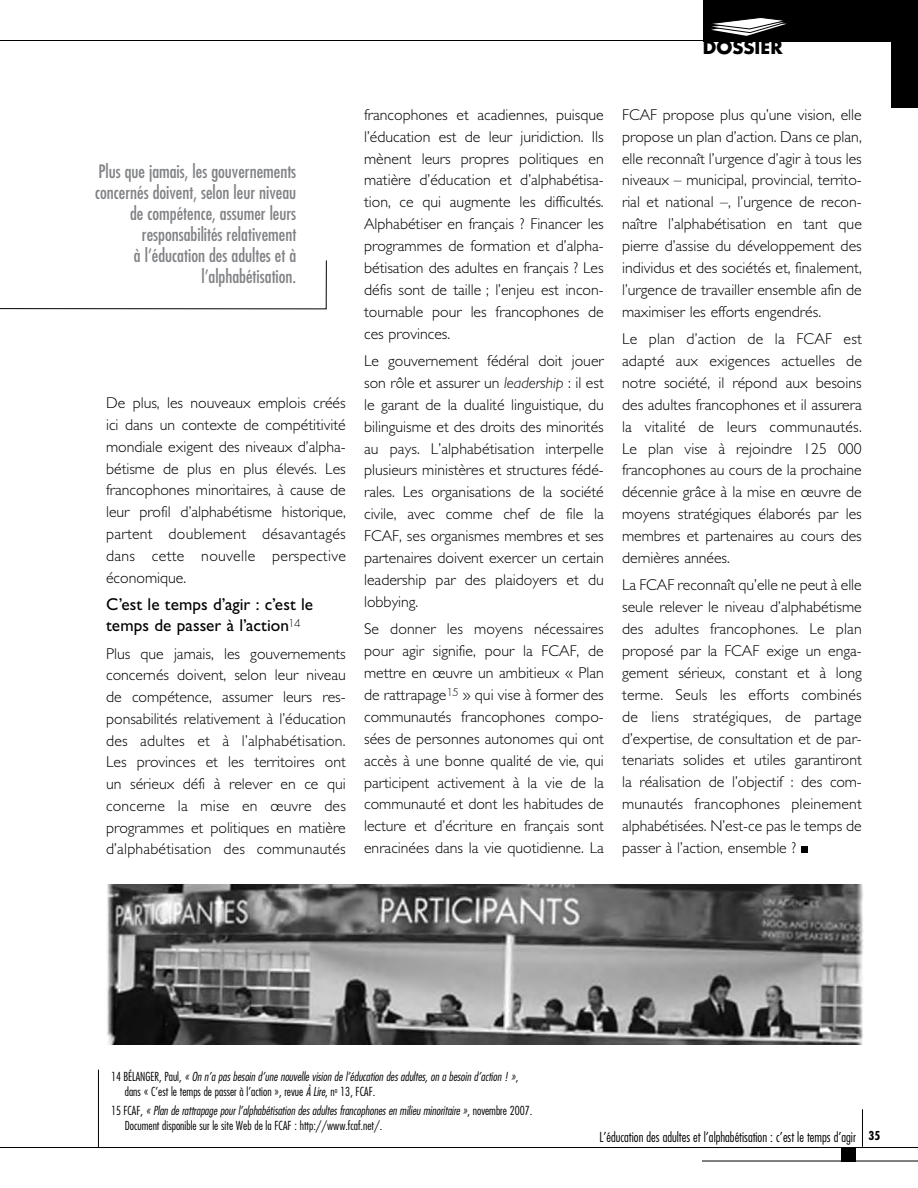
<style>
.page{position:relative;width:918px;height:1188px;background:#fff}
.page>*{position:absolute;margin:0;border:0;box-sizing:border-box;transform-origin:0 0}
.t1{font:condensed 18px/21px "Futura";color:#808285;text-align:right}
.t2{font:700 18px "Futura";color:#000}
.t3{font:17.25px/21.8px "Gill Sans";letter-spacing:.005em;color:#000}
.t4{font:300 15.75px/21.9px "Gill Sans";color:#000;text-align:justify}
.t5{font:300 condensed 13.5px "Futura";color:#000}
.t6{font:italic 300 condensed 12.15px/14.4px "Futura";color:#000}
.t7{font:300 condensed 12.15px "Futura";color:#000}
.s1{font-style:italic}
.s2{font-style:normal}
.s3{font-style:normal;font-size:12px}
</style>
<div class="page">
<hr style="left:0;top:1147px;width:918px;height:1px;background:#000">
<hr style="left:862px;top:1109px;width:1px;height:38px;background:#000">
<svg style="left:801px;top:847px;width:6px;height:6px"></svg>
<hr style="left:98px;top:1070px;width:1px;height:78px;background:#000">
<div style="left:891px;top:0;width:27px;height:108px;background:#000"></div>
<div style="left:704px;top:0;width:214px;height:41px;background:#000"></div>
<hr style="left:0;top:40px;width:918px;height:1px;background:#000">
<svg style="left:710px;top:17px;width:77px;height:19px"></svg>
<svg style="left:0;top:260px;width:327px;height:50px"></svg>
<img style="left:106px;top:885px;width:757px;height:160px">
<hr style="left:702px;top:1161px;width:216px;height:1px;background:#000">
<div style="left:842px;top:1148px;width:14px;height:14px;background:#000"></div>
<p class="t2" style="left:703px;top:34px;width:81px">DOSSIER</p>
<p class="t1" style="left:95px;top:161px;width:203px">Plus que jamais, les gouvernements concernés doivent, selon leur niveau de compétence, assumer leurs responsabilités relativement<br>à l’éducation des adultes et à l’alphabétisation.</p>
<p class="t4" style="left:106px;top:393px;width:241px">De plus, les nouveaux emplois créés ici dans un contexte de compétitivité mondiale exigent des niveaux d’alpha&shy;bétisme de plus en plus élevés. Les francophones minoritaires, à cause de leur profil d’alphabétisme historique, partent doublement désavantagés dans cette nouvelle perspective économique.</p>
<p class="t3" style="left:106px;top:593px;width:209px">C’est le temps d’agir : c’est le temps de passer à l’action<sup>14</sup></p>
<p class="t4" style="left:106px;top:643px;width:241px">Plus que jamais, les gouvernements concernés doivent, selon leur niveau de compétence, assumer leurs res&shy;ponsabilités relativement à l’éducation des adultes et à l’alphabétisation.<br>Les provinces et les territoires ont un sérieux défi à relever en ce qui concerne la mise en œuvre des programmes et politiques en matière d’alphabétisation des communautés</p>
<p class="t4" style="left:364px;top:104px;width:499px">francophones et acadiennes, puisque FCAF propose plus qu’une vision, elle</p>
<p class="t4" style="left:364px;top:126px;width:241px">l’éducation est de leur juridiction. Ils mènent leurs propres politiques en matière d’éducation et d’alphabétisa&shy;tion, ce qui augmente les difficultés.<br>Alphabétiser en français ? Financer les programmes de formation et d’alpha&shy;bétisation des adultes en français ? Les défis sont de taille ; l’enjeu est incon&shy;tournable pour les francophones de ces provinces.</p>
<p class="t4" style="left:364px;top:350px;width:241px">Le gouvernement fédéral doit jouer son rôle et assurer un <span class="s1">leadership</span> : il est le garant de la dualité linguistique, du bilinguisme et des droits des minorités au pays. L’alphabétisation interpelle plusieurs ministères et structures fédé&shy;rales. Les organisations de la société civile, avec comme chef de file la FCAF, ses organismes membres et ses partenaires doivent exercer un certain leadership par des plaidoyers et du lobbying.</p>
<p class="t4" style="left:364px;top:618px;width:241px">Se donner les moyens nécessaires pour agir signifie, pour la FCAF, de mettre en œuvre un ambitieux « Plan de rattrapage<sup>15</sup> » qui vise à former des communautés francophones compo&shy;sées de personnes autonomes qui ont accès à une bonne qualité de vie, qui participent activement à la vie de la communauté et dont les habitudes de lecture et d’écriture en français sont enracinées dans la vie quotidienne. La</p>
<p class="t4" style="left:622px;top:126px;width:241px">propose un plan d’action. Dans ce plan, elle reconnaît l’urgence d’agir à tous les niveaux – municipal, provincial, territo&shy;rial et national –, l’urgence de recon&shy;naître l’alphabétisation en tant que pierre d’assise du développement des individus et des sociétés et, finalement, l’urgence de travailler ensemble afin de maximiser les efforts engendrés.</p>
<p class="t4" style="left:622px;top:328px;width:241px">Le plan d’action de la FCAF est adapté aux exigences actuelles de notre société, il répond aux besoins des adultes francophones et il assurera la vitalité de leurs communautés.<br>Le plan vise à rejoindre 125 000 francophones au cours de la prochaine décennie grâce à la mise en œuvre de moyens stratégiques élaborés par les membres et partenaires au cours des dernières années.</p>
<p class="t4" style="left:622px;top:574px;width:241px">La FCAF reconnaît qu’elle ne peut à elle seule relever le niveau d’alphabétisme des adultes francophones. Le plan proposé par la FCAF exige un enga&shy;gement sérieux, constant et à long terme. Seuls les efforts combinés de liens stratégiques, de partage d’expertise, de consultation et de par&shy;tenariats solides et utiles garantiront la réalisation de l’objectif : des com&shy;munautés francophones pleinement alphabétisées. N’est-ce pas le temps de passer à l’action, ensemble ?</p>
<p class="t6" style="left:125px;top:1069px;width:395px;text-indent:-14px"><span class="s2">14 BÉLANGER, Paul,</span> « On n’a pas besoin d’une nouvelle vision de l’éducation des adultes, on a besoin d’action ! »<span class="s2">, dans « C’est le temps de passer à l’action », revue</span> À Lire<span class="s2">,</span> <span class="s3">n</span><sup>o</sup> <span class="s2">13, FCAF.</span></p>
<p class="t6" style="left:111px;top:1104px;width:423px"><span class="s2">15 FCAF,</span> « Plan de rattrapage pour l’alphabétisation des adultes francophones en milieu minoritaire »<span class="s2">, novembre 2007.</span></p>
<p class="t7" style="left:125px;top:1118px;width:259px">Document disponible sur le site Web de la FCAF : http://www.fcaf.net/.</p>
<p class="t5" style="left:599px;top:1129px;width:282px">L’éducation des adultes et l’alphabétisation : c’est le temps d’agir <sup>35</sup></p>
</div>
